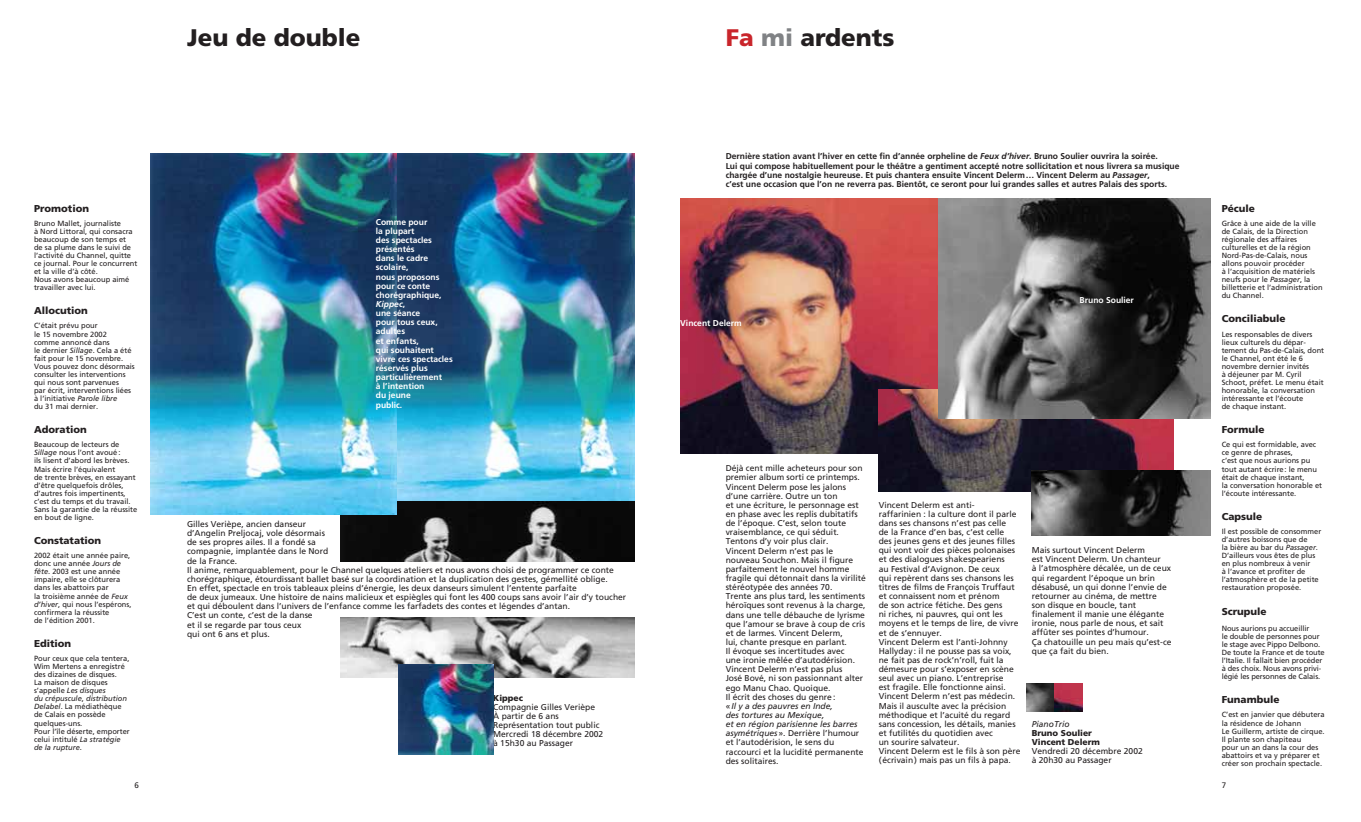
<style>
.page{position:relative;width:1361px;height:822px;background:#fff}
.page>*{position:absolute;margin:0;border:0;box-sizing:border-box;transform-origin:0 0}
.t1{font:900 24px "Frutiger";color:#231f20}
.t2{font:900 10px "Frutiger";color:#231f20}
.t3{font:8.5px/9.1px "Frutiger";color:#231f20}
.t4{font:700 8.5px/9.1px "Frutiger";color:#231f20}
.t5{font:700 8.5px/9.1px "Frutiger";color:#fff}
.t6{font:900 8.5px/9.1px "Frutiger";color:#231f20}
.t7{font:italic 8.5px "Frutiger";color:#231f20}
.t8{font:8px "Frutiger";color:#231f20}
.t9{font:7.5px/8.1px "Frutiger";color:#231f20}
.s1{font-style:italic}
.s2{color:#c9252b}
.s3{color:#808285}
</style>
<div class="page">
<img style="left:680px;top:198px;width:258px;height:256px">
<img style="left:879px;top:389px;width:295px;height:102px">
<img style="left:396px;top:153px;width:239px;height:349px">
<img style="left:340px;top:502px;width:295px;height:59px">
<img style="left:340px;top:618px;width:295px;height:59px">
<img style="left:150px;top:153px;width:246px;height:361px">
<img style="left:398px;top:664px;width:95px;height:90px">
<img style="left:938px;top:198px;width:272px;height:220px">
<img style="left:1032px;top:471px;width:178px;height:65px">
<img style="left:1026px;top:683px;width:28px;height:28px">
<svg style="left:1054px;top:683px;width:29px;height:28px"></svg>
<h1 class="t1" style="left:187px;top:28px;width:175px">Jeu de double</h1>
<p class="t2" style="left:34px;top:204px;width:57px">Promotion</p>
<p class="t9" style="left:34px;top:220px;width:105px">Bruno Mallet, journaliste<br>à Nord Littoral, qui consacra beaucoup de son temps et<br>de sa plume dans le suivi de l’activité du Channel, quitte ce journal. Pour le concurrent et la ville d’à côté.<br>Nous avons beaucoup aimé travailler avec lui.</p>
<p class="t2" style="left:34px;top:307px;width:55px">Allocution</p>
<p class="t9" style="left:34px;top:322px;width:102px">C’était prévu pour<br>le 15 novembre 2002<br>comme annoncé dans<br>le dernier <span class="s1">Sillage</span>. Cela a été fait pour le 15 novembre.<br>Vous pouvez donc désormais consulter les interventions qui nous sont parvenues<br>par écrit, interventions liées à l’initiative <span class="s1">Parole libre<br></span>du 31 mai dernier.</p>
<p class="t2" style="left:34px;top:426px;width:54px">Adoration</p>
<p class="t9" style="left:34px;top:441px;width:105px">Beaucoup de lecteurs de<br><span class="s1">Sillage</span> nous l’ont avoué:<br>ils lisent d’abord les brèves.<br>Mais écrire l’équivalent<br>de trente brèves, en essayant d’être quelquefois drôles, d’autres fois impertinents, c’est du temps et du travail.<br>Sans la garantie de la réussite en bout de ligne.</p>
<p class="t2" style="left:34px;top:537px;width:69px">Constatation</p>
<p class="t9" style="left:34px;top:552px;width:99px">2002 était une année paire, donc une année <span class="s1">Jours de fête</span>. 2003 est une année impaire, elle se clôturera dans les abattoirs par<br>la troisième année de <span class="s1">Feux d’hiver</span>, qui nous l’espérons, confirmera la réussite<br>de l’édition 2001.</p>
<p class="t2" style="left:34px;top:639px;width:39px">Edition</p>
<p class="t9" style="left:34px;top:655px;width:97px">Pour ceux que cela tentera,<br>Wim Mertens a enregistré des dizaines de disques.<br>La maison de disques s’appelle <span class="s1">Les disques<br>du crépuscule</span>, <span class="s1">distribution<br>Delabel</span>. La médiathèque de Calais en possède quelques-uns.<br>Pour l’île déserte, emporter celui intitulé <span class="s1">La stratégie de la rupture</span>.</p>
<p class="t5" style="left:376px;top:218px;width:78px">Comme pour<br>la plupart<br>des spectacles présentés<br>dans le cadre scolaire,<br>nous proposons pour ce conte chorégraphique,<br><span class="s1">Kippec</span>,<br>une séance<br>pour tous ceux, adultes<br>et enfants,<br>qui souhaitent vivre ces spectacles réservés plus particulièrement<br>à l’intention<br>du jeune<br>public.</p>
<p class="t3" style="left:187px;top:520px;width:441px">Gilles Verièpe, ancien danseur<br>d’Angelin Preljocaj, vole désormais<br>de ses propres ailes. Il a fondé sa<br>compagnie, implantée dans le Nord<br>de la France.<br>Il anime, remarquablement, pour le Channel quelques ateliers et nous avons choisi de programmer ce conte chorégraphique, étourdissant ballet basé sur la coordination et la duplication des gestes, gémellité oblige.<br>En effet, spectacle en trois tableaux pleins d’énergie, les deux danseurs simulent l’entente parfaite<br>de deux jumeaux. Une histoire de nains malicieux et espiègles qui font les 400 coups sans avoir l’air d’y toucher et qui déboulent dans l’univers de l’enfance comme les farfadets des contes et légendes d’antan.<br>C’est un conte, c’est de la danse<br>et il se regarde par tous ceux<br>qui ont 6 ans et plus.</p>
<p class="t6" style="left:493px;top:694px;width:31px">Kippec</p>
<p class="t3" style="left:493px;top:703px;width:112px">Compagnie Gilles Verièpe<br>À partir de 6 ans<br>Représentation tout public<br>Mercredi 18 décembre 2002 à 15h30 au Passager</p>
<h1 class="t1" style="left:726px;top:28px;width:170px"><span class="s2">Fa</span> <span class="s3">mi</span> ardents</h1>
<p class="t4" style="left:726px;top:153px;width:455px">Dernière station avant l’hiver en cette fin d’année orpheline de <span class="s1">Feux d’hiver</span>. Bruno Soulier ouvrira la soirée.<br>Lui qui compose habituellement pour le théâtre a gentiment accepté notre sollicitation et nous livrera sa musique chargée d’une nostalgie heureuse. Et puis chantera ensuite Vincent Delerm… Vincent Delerm au <span class="s1">Passager</span>,<br>c’est une occasion que l’on ne reverra pas. Bientôt, ce seront pour lui grandes salles et autres Palais des sports.</p>
<p class="t5" style="left:680px;top:319px;width:63px">Vincent Delerm</p>
<p class="t5" style="left:1080px;top:296px;width:56px">Bruno Soulier</p>
<p class="t3" style="left:726px;top:464px;width:142px">Déjà cent mille acheteurs pour son premier album sorti ce printemps.<br>Vincent Delerm pose les jalons d’une carrière. Outre un ton<br>et une écriture, le personnage est en phase avec les replis dubitatifs de l’époque. C’est, selon toute vraisemblance, ce qui séduit.<br>Tentons d’y voir plus clair.<br>Vincent Delerm n’est pas le nouveau Souchon. Mais il figure parfaitement le nouvel homme fragile qui détonnait dans la virilité stéréotypée des années 70.<br>Trente ans plus tard, les sentiments héroïques sont revenus à la charge, dans une telle débauche de lyrisme que l’amour se brave à coup de cris et de larmes. Vincent Delerm,<br>lui, chante presque en parlant.<br>Il évoque ses incertitudes avec<br>une ironie mêlée d’autodérision.<br>Vincent Delerm n’est pas plus<br>José Bové, ni son passionnant alter ego Manu Chao. Quoique.<br>Il écrit des choses du genre:<br>«<span class="s1">Il y a des pauvres en Inde,<br>des tortures au Mexique,<br>et en région parisienne les barres asymétriques</span>». Derrière l’humour et l’autodérision, le sens du raccourci et la lucidité permanente des solitaires.</p>
<p class="t3" style="left:879px;top:501px;width:143px">Vincent Delerm est anti-<br>raffarinien : la culture dont il parle dans ses chansons n’est pas celle<br>de la France d’en bas, c’est celle<br>des jeunes gens et des jeunes filles qui vont voir des pièces polonaises et des dialogues shakespeariens<br>au Festival d’Avignon. De ceux<br>qui repèrent dans ses chansons les titres de films de François Truffaut et connaissent nom et prénom<br>de son actrice fétiche. Des gens<br>ni riches, ni pauvres, qui ont les moyens et le temps de lire, de vivre et de s’ennuyer.<br>Vincent Delerm est l’anti-Johnny<br>Hallyday : il ne pousse pas sa voix, ne fait pas de rock’n’roll, fuit la démesure pour s’exposer en scène seul avec un piano. L’entreprise<br>est fragile. Elle fonctionne ainsi.<br>Vincent Delerm n’est pas médecin.<br>Mais il ausculte avec la précision méthodique et l’acuité du regard sans concession, les détails, manies et futilités du quotidien avec<br>un sourire salvateur.<br>Vincent Delerm est le fils à son père (écrivain) mais pas un fils à papa.</p>
<p class="t3" style="left:1032px;top:546px;width:141px">Mais surtout Vincent Delerm<br>est Vincent Delerm. Un chanteur<br>à l’atmosphère décalée, un de ceux qui regardent l’époque un brin désabusé, un qui donne l’envie de retourner au cinéma, de mettre son disque en boucle, tant finalement il manie une élégante ironie, nous parle de nous, et sait affûter ses pointes d’humour.<br>Ça chatouille un peu mais qu’est-ce que ça fait du bien.</p>
<p class="t7" style="left:1032px;top:720px;width:39px">PianoTrio</p>
<p class="t6" style="left:1032px;top:729px;width:70px">Bruno Soulier<br>Vincent Delerm</p>
<p class="t3" style="left:1032px;top:747px;width:112px">Vendredi 20 décembre 2002 à 20h30 au Passager</p>
<p class="t2" style="left:1222px;top:204px;width:35px">Pécule</p>
<p class="t9" style="left:1222px;top:220px;width:102px">Grâce à une aide de la ville de Calais, de la Direction régionale des affaires culturelles et de la région<br>Nord-Pas-de-Calais, nous allons pouvoir procéder<br>à l’acquisition de matériels neufs pour le <span class="s1">Passager</span>, la billetterie et l’administration du Channel.</p>
<p class="t2" style="left:1222px;top:315px;width:65px">Conciliabule</p>
<p class="t9" style="left:1222px;top:330px;width:104px">Les responsables de divers lieux culturels du dépar&shy;tement du Pas-de-Calais, dont le Channel, ont été le 6 novembre dernier invités<br>à déjeuner par M. Cyril<br>Schoot, préfet. Le menu était honorable, la conversation intéressante et l’écoute<br>de chaque instant.</p>
<p class="t2" style="left:1222px;top:426px;width:44px">Formule</p>
<p class="t9" style="left:1222px;top:441px;width:102px">Ce qui est formidable, avec ce genre de phrases,<br>c’est que nous aurions pu tout autant écrire: le menu était de chaque instant,<br>la conversation honorable et l’écoute intéressante.</p>
<p class="t2" style="left:1222px;top:512px;width:42px">Capsule</p>
<p class="t9" style="left:1222px;top:528px;width:101px">Il est possible de consommer d’autres boissons que de<br>la bière au bar du <span class="s1">Passager</span>.<br>D’ailleurs vous êtes de plus en plus nombreux à venir<br>à l’avance et profiter de l’atmosphère et de la petite restauration proposée.</p>
<p class="t2" style="left:1222px;top:607px;width:47px">Scrupule</p>
<p class="t9" style="left:1222px;top:625px;width:105px">Nous aurions pu accueillir<br>le double de personnes pour le stage avec Pippo Delbono.<br>De toute la France et de toute l’Italie. Il fallait bien procéder à des choix. Nous avons privi&shy;légié les personnes de Calais.</p>
<p class="t2" style="left:1222px;top:696px;width:59px">Funambule</p>
<p class="t9" style="left:1222px;top:711px;width:104px">C’est en janvier que débutera la résidence de Johann<br>Le Guillerm, artiste de cirque.<br>Il plante son chapiteau<br>pour un an dans la cour des abattoirs et va y préparer et créer son prochain spectacle.</p>
<p class="t8" style="left:134px;top:782px;width:6px">6</p>
<p class="t8" style="left:1222px;top:782px;width:6px">7</p>
</div>
